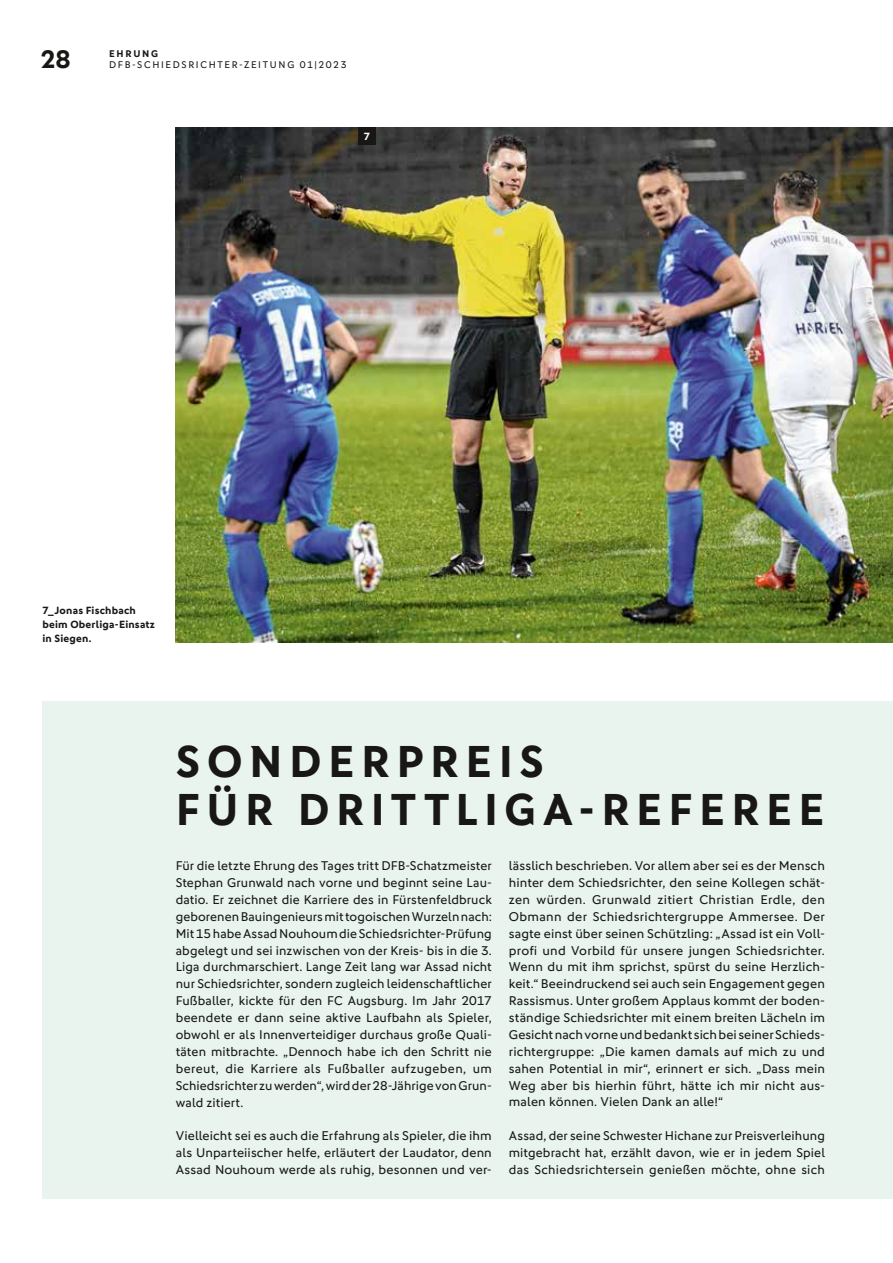
<style>
.page{position:relative;width:893px;height:1263px;background:#fff}
.page>*{position:absolute;margin:0;border:0;box-sizing:border-box;transform-origin:0 0}
.t1{font:700 45px/48px "DFB Sans";letter-spacing:.145em;color:#181716}
.t2{font:700 25.5px "DFB Sans";color:#181716}
.t3{font:12.75px/17px "DFB Sans";letter-spacing:.01em;color:#181716;text-align:justify}
.t4{font:700 10.5px/14.2px "DFB Sans";letter-spacing:.015em;color:#181716}
.t5{font:700 10.5px "DFB Sans";color:#fff}
.t6{font:9.75px "DFB Sans";letter-spacing:.17em;color:#181716}
.t7{font:700 9.75px "DFB Sans";letter-spacing:.175em;color:#181716}
</style>
<div class="page">
<div style="left:43px;top:701px;width:850px;height:498px;background:#e8f4ed"></div>
<img style="left:176px;top:128px;width:717px;height:514px">
<div style="left:359px;top:128px;width:17px;height:17px;background:#181716"></div>
<h2 class="t2" style="left:40px;top:44px;width:32px">28</h2>
<p class="t7" style="left:109px;top:47px;width:50px">EHRUNG</p>
<p class="t6" style="left:109px;top:59px;width:239px">DFB-SCHIEDSRICHTER-ZEITUNG 01|2023</p>
<p class="t5" style="left:364px;top:130px;width:8px">7</p>
<p class="t4" style="left:43px;top:603px;width:114px">7_Jonas Fischbach beim Oberliga-Einsatz in Siegen.</p>
<h1 class="t1" style="left:176px;top:737px;width:650px">SONDERPREIS<br>FÜR DRITTLIGA-REFEREE</h1>
<p class="t3" style="left:176px;top:857px;width:318px">Für die letzte Ehrung des Tages tritt DFB-Schatzmeister Stephan Grunwald nach vorne und beginnt seine Lau&shy;datio. Er zeichnet die Karriere des in Fürstenfeldbruck geborenen Bauingenieurs mit togoischen Wurzeln nach:<br>Mit 15 habe Assad Nouhoum die Schiedsrichter-Prüfung abgelegt und sei inzwischen von der Kreis- bis in die 3.<br>Liga durchmarschiert. Lange Zeit lang war Assad nicht nur Schiedsrichter, sondern zugleich leidenschaftlicher Fußballer, kickte für den FC Augsburg. Im Jahr 2017 beendete er dann seine aktive Laufbahn als Spieler, obwohl er als Innenverteidiger durchaus große Quali&shy;täten mitbrachte. „Dennoch habe ich den Schritt nie bereut, die Karriere als Fußballer aufzugeben, um Schiedsrichter zu werden“, wird der 28-Jährige von Grun&shy;wald zitiert.</p>
<p class="t3" style="left:176px;top:1127px;width:318px">Vielleicht sei es auch die Erfahrung als Spieler, die ihm als Unparteiischer helfe, erläutert der Laudator, denn Assad Nouhoum werde als ruhig, besonnen und ver-</p>
<p class="t3" style="left:509px;top:857px;width:318px;text-align:left">lässlich beschrieben. Vor allem aber sei es der Mensch hinter dem Schiedsrichter, den seine Kollegen schät&shy;zen würden. Grunwald zitiert Christian Erdle, den Obmann der Schiedsrichtergruppe Ammersee. Der sagte einst über seinen Schützling: „Assad ist ein Voll&shy;profi und Vorbild für unsere jungen Schiedsrichter.<br>Wenn du mit ihm sprichst, spürst du seine Herzlich&shy;keit.“ Beeindruckend sei auch sein Engagement gegen Rassismus. Unter großem Applaus kommt der boden&shy;ständige Schiedsrichter mit einem breiten Lächeln im Gesicht nach vorne und bedankt sich bei seiner Schieds&shy;richtergruppe: „Die kamen damals auf mich zu und sahen Potential in mir“, erinnert er sich. „Dass mein Weg aber bis hierhin führt, hätte ich mir nicht aus&shy;malen können. Vielen Dank an alle!“</p>
<p class="t3" style="left:509px;top:1127px;width:318px">Assad, der seine Schwester Hichane zur Preisverleihung mitgebracht hat, erzählt davon, wie er in jedem Spiel das Schiedsrichtersein genießen möchte, ohne sich</p>
</div>
